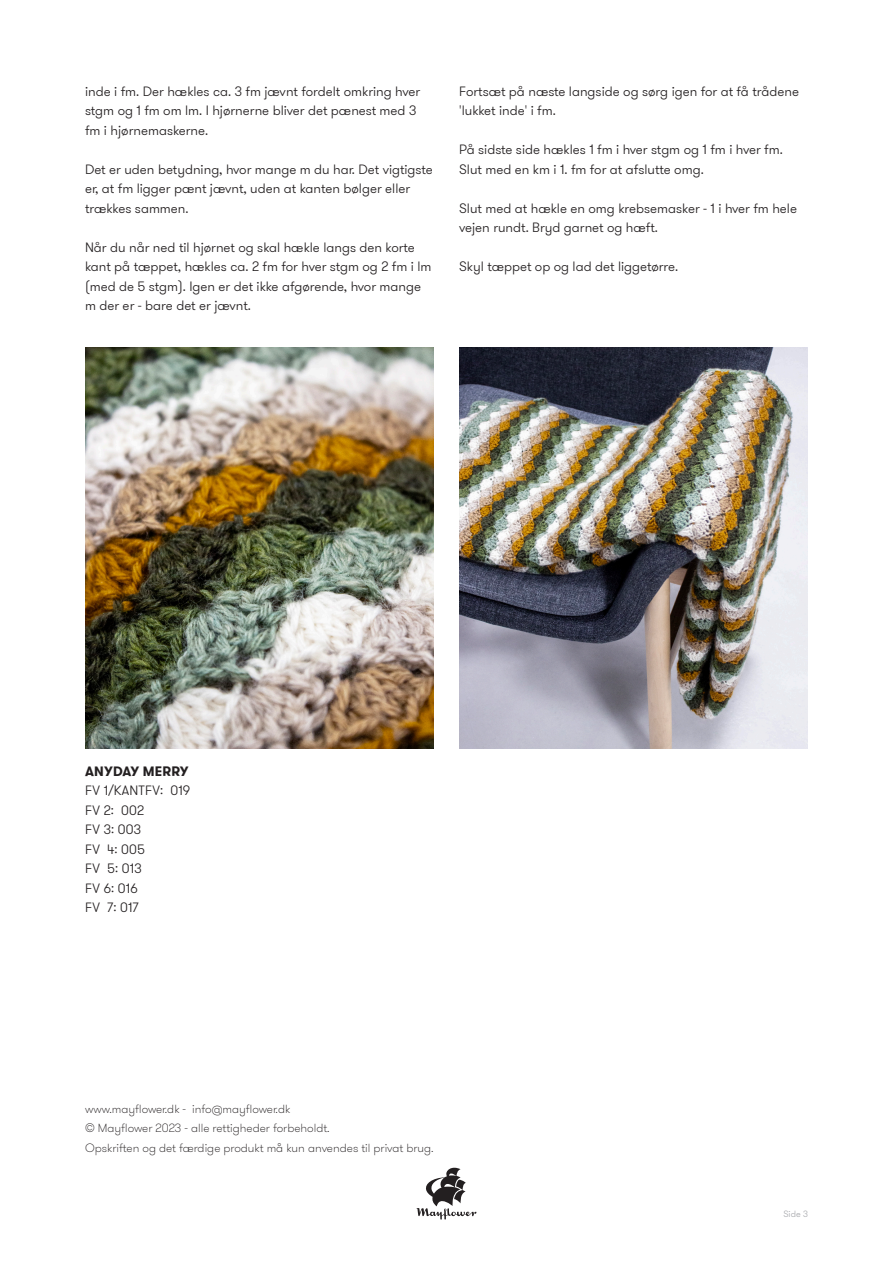
<style>
.page{position:relative;width:893px;height:1263px;background:#fff}
.page>*{position:absolute;margin:0;border:0;box-sizing:border-box;transform-origin:0 0}
.t1{font:300 13.5px/19.5px "GT Walsheim Pro";color:#231f20}
.t2{font:700 13.5px "GT Walsheim Pro";letter-spacing:.015em;color:#231f20}
.t3{font:100 12px "GT Walsheim Pro";color:#231f20}
.t4{font:300 9px "GT Walsheim Pro";color:#a8a9ad}
</style>
<div class="page">
<svg style="left:417px;top:1168px;width:59px;height:51px"></svg>
<img style="left:85px;top:347px;width:349px;height:401px">
<img style="left:459px;top:347px;width:349px;height:401px">
<p class="t1" style="left:85px;top:82px;width:337px">inde i fm. Der hækles ca. 3 fm jævnt fordelt omkring hver stgm og 1 fm om lm. I hjørnerne bliver det pænest med 3 fm i hjørnemaskerne.</p>
<p class="t1" style="left:85px;top:160px;width:349px">Det er uden betydning, hvor mange m du har. Det vigtigste er, at fm ligger pænt jævnt, uden at kanten bølger eller trækkes sammen.</p>
<p class="t1" style="left:85px;top:238px;width:348px">Når du når ned til hjørnet og skal hækle langs den korte kant på tæppet, hækles ca. 2 fm for hver stgm og 2 fm i lm (med de 5 stgm). Igen er det ikke afgørende, hvor mange m der er - bare det er jævnt.</p>
<p class="t1" style="left:459px;top:82px;width:341px">Fortsæt på næste langside og sørg igen for at få trådene 'lukket inde' i fm.</p>
<p class="t1" style="left:459px;top:140px;width:325px">På sidste side hækles 1 fm i hver stgm og 1 fm i hver fm.<br>Slut med en km i 1. fm for at afslutte omg.</p>
<p class="t1" style="left:459px;top:199px;width:339px">Slut med at hækle en omg krebsemasker - 1 i hver fm hele vejen rundt. Bryd garnet og hæft.</p>
<p class="t1" style="left:459px;top:257px;width:221px">Skyl tæppet op og lad det liggetørre.</p>
<p class="t2" style="left:85px;top:762px;width:105px">ANYDAY MERRY</p>
<p class="t1" style="left:85px;top:781px;width:107px">FV 1/KANTFV: 019</p>
<p class="t1" style="left:85px;top:800px;width:60px">FV 2: 002</p>
<p class="t1" style="left:85px;top:820px;width:58px">FV 3: 003</p>
<p class="t1" style="left:85px;top:839px;width:62px">FV 4: 005</p>
<p class="t1" style="left:85px;top:859px;width:58px">FV 5: 013</p>
<p class="t1" style="left:85px;top:878px;width:54px">FV 6: 016</p>
<p class="t1" style="left:85px;top:898px;width:55px">FV 7: 017</p>
<p class="t3" style="left:85px;top:1101px;width:207px">www.mayflower.dk - info@mayflower.dk</p>
<p class="t3" style="left:85px;top:1120px;width:246px">© Mayflower 2023 - alle rettigheder forbeholdt.</p>
<p class="t3" style="left:85px;top:1140px;width:350px">Opskriften og det færdige produkt må kun anvendes til privat brug.</p>
<p class="t4" style="left:783px;top:1208px;width:26px">Side 3</p>
</div>
